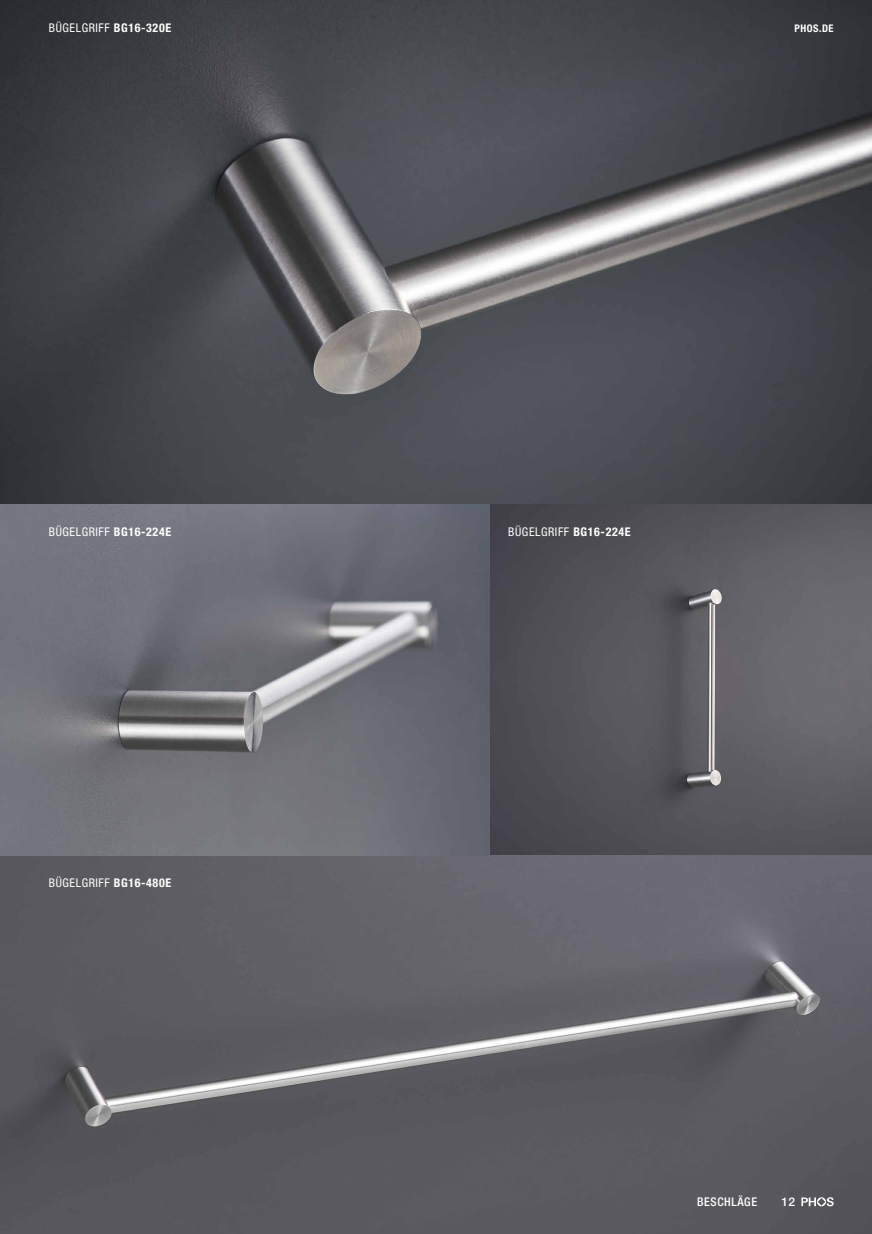
<style>
.page{position:relative;width:872px;height:1234px;background:#fff}
.page>*{position:absolute;margin:0;border:0;box-sizing:border-box;transform-origin:0 0}
.t1{font:condensed 12px "Helvetica Neue LT Std";letter-spacing:.05em;color:#fff}
.t2{font:500 condensed 12px "Helvetica Neue LT Std";letter-spacing:.05em;color:#fff}
.t3{font:500 12px "Helvetica Neue LT Std";color:#fff}
.t4{font:700 condensed 10.5px "Helvetica Neue LT Std";letter-spacing:.05em;color:#fff}
.s1{font-weight:700}
</style>
<div class="page">
<img style="left:0;top:0;width:872px;height:1233px">
<svg style="left:801px;top:1196px;width:32px;height:9px"></svg>
<p class="t1" style="left:49px;top:21px;width:124px">BÜGELGRIFF <span class="s1">BG16-320E</span></p>
<p class="t1" style="left:49px;top:525px;width:124px">BÜGELGRIFF <span class="s1">BG16-224E</span></p>
<p class="t1" style="left:49px;top:875px;width:124px">BÜGELGRIFF <span class="s1">BG16-480E</span></p>
<p class="t4" style="left:794px;top:22px;width:41px">PHOS.DE</p>
<p class="t1" style="left:508px;top:525px;width:124px">BÜGELGRIFF <span class="s1">BG16-224E</span></p>
<p class="t2" style="left:697px;top:1194px;width:61px">BESCHLÄGE</p>
<p class="t3" style="left:781px;top:1194px;width:15px">12</p>
</div>
